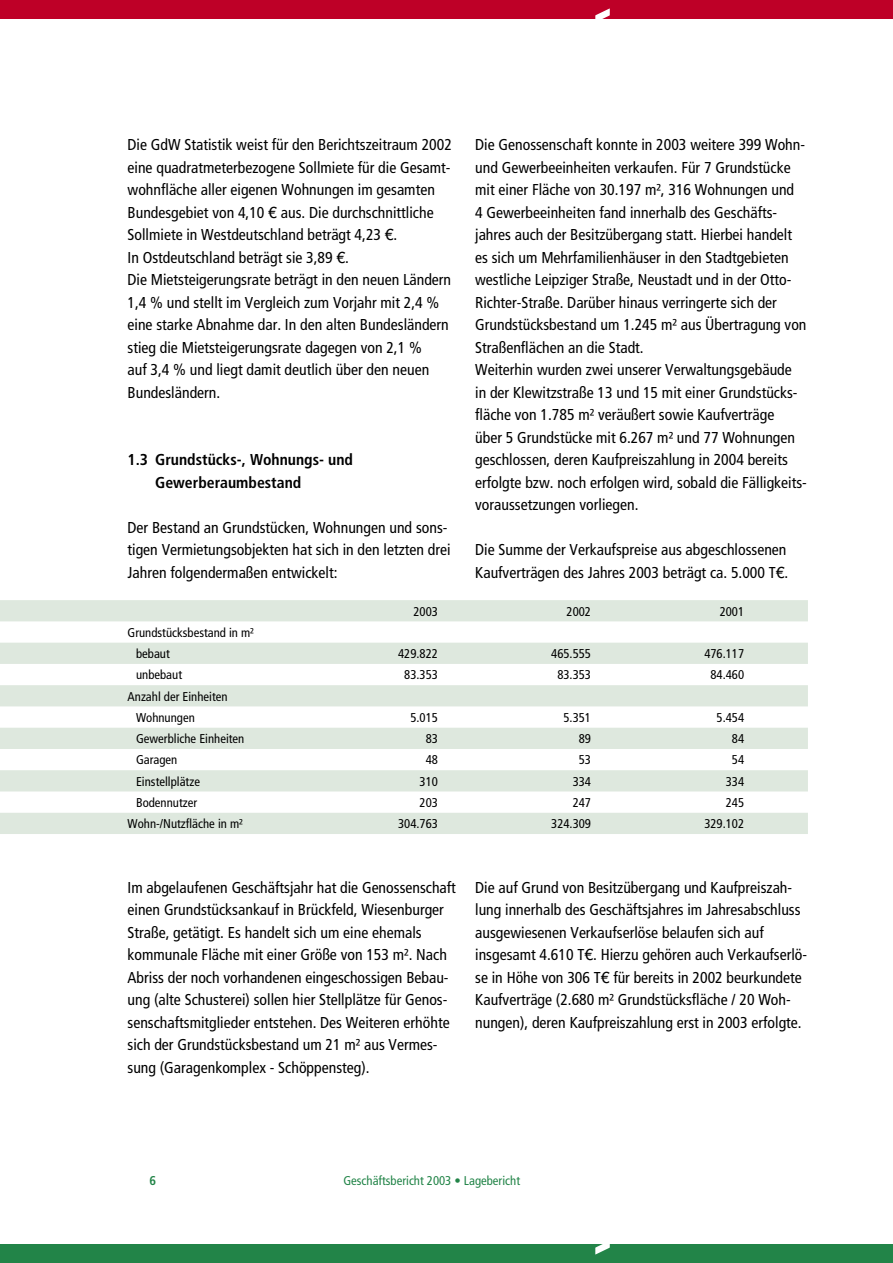
<style>
.page{position:relative;width:893px;height:1263px;background:#fff}
.page>*{position:absolute;margin:0;border:0;box-sizing:border-box;transform-origin:0 0}
.t1{font:condensed 15.75px/22.5px "Frutiger";color:#000}
.t2{font:700 condensed 15.75px/22.5px "Frutiger";color:#000}
.t3{font:condensed 12.75px/21.3px "Frutiger";color:#000}
.t4{font:condensed 12.75px "Frutiger";color:#228448}
.t5{font:700 condensed 12.75px "Frutiger";color:#228448}
.s1{font-family:"Helvetica Neue";font-stretch:normal}
</style>
<div class="page">
<div style="left:0;top:0;width:893px;height:19px;background:#be0027"></div>
<div style="left:0;top:1244px;width:893px;height:19px;background:#228448"></div>
<svg style="left:595px;top:1244px;width:15px;height:10px"></svg>
<svg style="left:595px;top:8px;width:15px;height:11px"></svg>
<div style="left:0;top:600px;width:808px;height:21px;background:#dee8de"></div>
<svg style="left:0;top:643px;width:808px;height:191px;fill:#dee8de"></svg>
<p class="t1" style="left:128px;top:133px;width:326px">Die GdW Statistik weist für den Berichtszeitraum 2002 eine quadratmeterbezogene Sollmiete für die Gesamt&shy;wohnfläche aller eigenen Wohnungen im gesamten Bundesgebiet von 4,10 <span class="s1">€</span> aus. Die durchschnittliche Sollmiete in Westdeutschland beträgt 4,23 <span class="s1">€</span>.<br>In Ostdeutschland beträgt sie 3,89 <span class="s1">€</span>.<br>Die Mietsteigerungsrate beträgt in den neuen Ländern 1,4 % und stellt im Vergleich zum Vorjahr mit 2,4 % eine starke Abnahme dar. In den alten Bundesländern stieg die Mietsteigerungsrate dagegen von 2,1 %<br>auf 3,4 % und liegt damit deutlich über den neuen Bundesländern.</p>
<p class="t2" style="left:155px;top:448px;width:199px;text-indent:-28px">1.3 Grundstücks-, Wohnungs- und<br>Gewerberaumbestand</p>
<p class="t1" style="left:128px;top:516px;width:324px">Der Bestand an Grundstücken, Wohnungen und sons&shy;tigen Vermietungsobjekten hat sich in den letzten drei<br>Jahren folgendermaßen entwickelt:</p>
<p class="t1" style="left:475px;top:133px;width:333px">Die Genossenschaft konnte in 2003 weitere 399 Wohn&shy;und Gewerbeeinheiten verkaufen. Für 7 Grundstücke mit einer Fläche von 30.197 m², 316 Wohnungen und<br>4 Gewerbeeinheiten fand innerhalb des Geschäfts&shy;jahres auch der Besitzübergang statt. Hierbei handelt es sich um Mehrfamilienhäuser in den Stadtgebieten westliche Leipziger Straße, Neustadt und in der Otto-Richter-Straße. Darüber hinaus verringerte sich der Grundstücksbestand um 1.245 m² aus Übertragung von Straßenflächen an die Stadt.<br>Weiterhin wurden zwei unserer Verwaltungsgebäude<br>in der Klewitzstraße 13 und 15 mit einer Grundstücks&shy;fläche von 1.785 m² veräußert sowie Kaufverträge<br>über 5 Grundstücke mit 6.267 m² und 77 Wohnungen geschlossen, deren Kaufpreiszahlung in 2004 bereits erfolgte bzw. noch erfolgen wird, sobald die Fälligkeits&shy;voraussetzungen vorliegen.</p>
<p class="t1" style="left:475px;top:538px;width:315px">Die Summe der Verkaufspreise aus abgeschlossenen<br>Kaufverträgen des Jahres 2003 beträgt ca. 5.000 T<span class="s1">€</span>.</p>
<p class="t3" style="left:136px;top:622px;width:119px;text-indent:-9px">Grundstücksbestand in m² bebaut</p>
<p class="t3" style="left:413px;top:600px;width:26px">2003</p>
<p class="t3" style="left:567px;top:600px;width:26px">2002</p>
<p class="t3" style="left:720px;top:600px;width:26px">2001</p>
<p class="t3" style="left:398px;top:643px;width:41px">429.822</p>
<p class="t3" style="left:551px;top:643px;width:41px">465.555</p>
<p class="t3" style="left:704px;top:643px;width:41px">476.117</p>
<p class="t3" style="left:136px;top:664px;width:48px">unbebaut</p>
<p class="t3" style="left:404px;top:664px;width:35px">83.353</p>
<p class="t3" style="left:557px;top:664px;width:35px">83.353</p>
<p class="t3" style="left:710px;top:664px;width:35px">84.460</p>
<p class="t3" style="left:136px;top:686px;width:93px;text-indent:-9px">Anzahl der Einheiten<br>Wohnungen</p>
<p class="t3" style="left:410px;top:707px;width:29px">5.015</p>
<p class="t3" style="left:563px;top:707px;width:29px">5.351</p>
<p class="t3" style="left:717px;top:707px;width:29px">5.454</p>
<p class="t3" style="left:136px;top:728px;width:110px">Gewerbliche Einheiten</p>
<p class="t3" style="left:426px;top:728px;width:14px">83</p>
<p class="t3" style="left:579px;top:728px;width:14px">89</p>
<p class="t3" style="left:732px;top:728px;width:14px">84</p>
<p class="t3" style="left:136px;top:749px;width:43px">Garagen</p>
<p class="t3" style="left:426px;top:749px;width:14px">48</p>
<p class="t3" style="left:579px;top:749px;width:14px">53</p>
<p class="t3" style="left:732px;top:749px;width:14px">54</p>
<p class="t3" style="left:136px;top:771px;width:65px">Einstellplätze</p>
<p class="t3" style="left:420px;top:771px;width:20px">310</p>
<p class="t3" style="left:573px;top:771px;width:20px">334</p>
<p class="t3" style="left:726px;top:771px;width:20px">334</p>
<p class="t3" style="left:136px;top:792px;width:63px">Bodennutzer</p>
<p class="t3" style="left:420px;top:792px;width:20px">203</p>
<p class="t3" style="left:573px;top:792px;width:20px">247</p>
<p class="t3" style="left:726px;top:792px;width:20px">245</p>
<p class="t3" style="left:128px;top:813px;width:117px">Wohn-/Nutzfläche in m²</p>
<p class="t3" style="left:398px;top:813px;width:41px">304.763</p>
<p class="t3" style="left:551px;top:813px;width:41px">324.309</p>
<p class="t3" style="left:704px;top:813px;width:41px">329.102</p>
<p class="t1" style="left:128px;top:876px;width:330px">Im abgelaufenen Geschäftsjahr hat die Genossenschaft einen Grundstücksankauf in Brückfeld, Wiesenburger Straße, getätigt. Es handelt sich um eine ehemals kommunale Fläche mit einer Größe von 153 m². Nach Abriss der noch vorhandenen eingeschossigen Bebau&shy;ung (alte Schusterei) sollen hier Stellplätze für Genos&shy;senschaftsmitglieder entstehen. Des Weiteren erhöhte sich der Grundstücksbestand um 21 m² aus Vermes&shy;sung (Garagenkomplex - Schöppensteg).</p>
<p class="t1" style="left:475px;top:876px;width:333px">Die auf Grund von Besitzübergang und Kaufpreiszah&shy;lung innerhalb des Geschäftsjahres im Jahresabschluss ausgewiesenen Verkaufserlöse belaufen sich auf insgesamt 4.610 T<span class="s1">€</span>. Hierzu gehören auch Verkaufserlö&shy;se in Höhe von 306 T<span class="s1">€</span> für bereits in 2002 beurkundete Kaufverträge (2.680 m² Grundstücksfläche / 20 Woh&shy;nungen), deren Kaufpreiszahlung erst in 2003 erfolgte.</p>
<p class="t5" style="left:149px;top:1173px;width:8px">6</p>
<p class="t4" style="left:343px;top:1173px;width:178px">Geschäftsbericht 2003 • Lagebericht</p>
</div>
